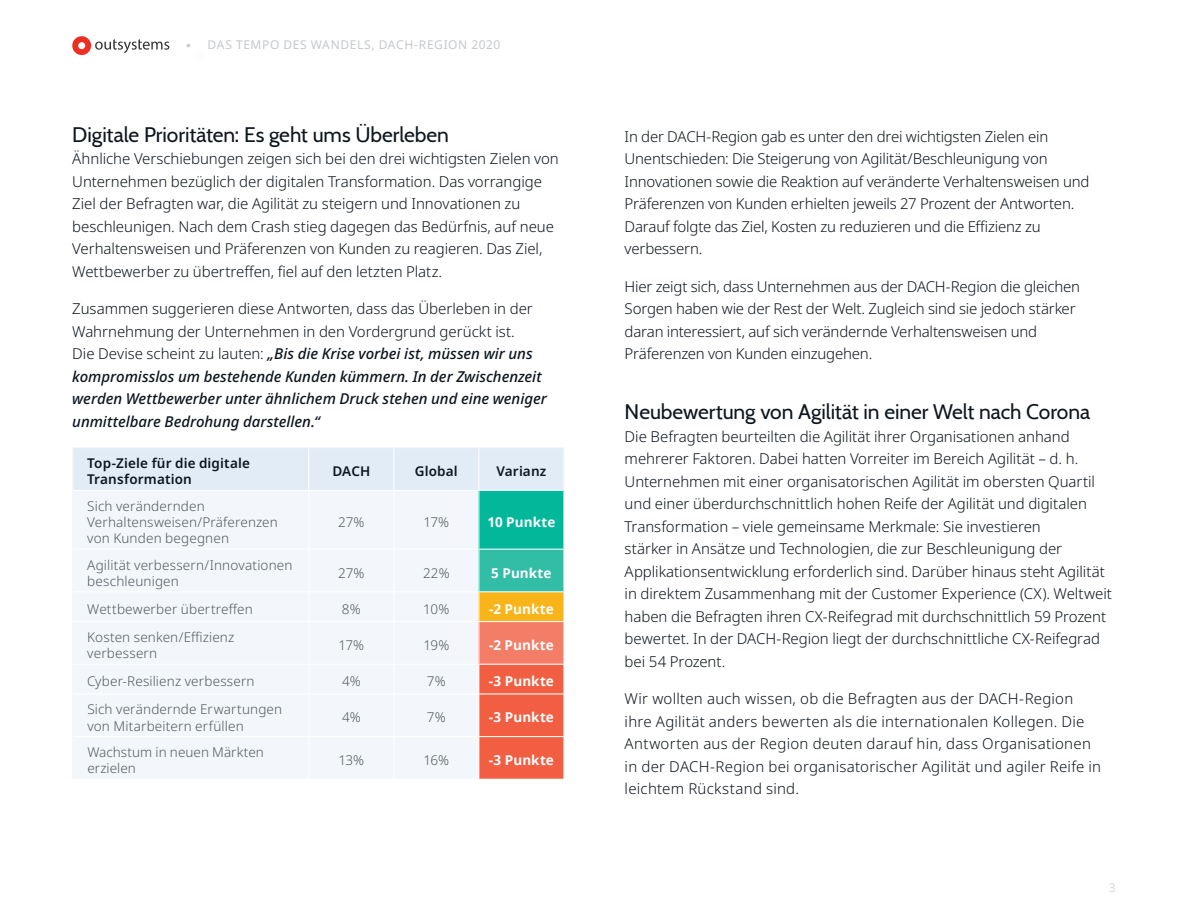
<style>
.page{position:relative;width:1188px;height:918px;background:#fff}
.page>*{position:absolute;margin:0;border:0;box-sizing:border-box;transform-origin:0 0}
.t1{font:21px "Cabin";letter-spacing:-.005em;color:#0d151e}
.t2{font:300 15px/22.5px "Noto Sans";letter-spacing:-.005em;color:#0d151e}
.t3{font:italic 500 15px/22.5px "Noto Sans";color:#0d151e}
.t4{font:300 15px/22.5px "Noto Sans";letter-spacing:.015em;color:#0d151e}
.t5{font:300 13.5px/16.2px "Noto Sans";letter-spacing:.01em;color:#515860}
.t6{font:700 13.5px "Noto Sans";letter-spacing:.005em;color:#fff}
.t7{font:600 13.5px/16.2px "Noto Sans";letter-spacing:.01em;color:#0d151e}
.t8{font:12px "Noto Sans";letter-spacing:.05em;color:#c5c8cd}
.t9{font:300 12px "Noto Sans";color:#c5c8cd}
.s1{font-weight:300;font-style:normal}
</style>
<div class="page">
<svg style="left:72px;top:36px;width:97px;height:19px"></svg>
<div style="left:73px;top:448px;width:490px;height:42px;background:#e1ecf7"></div>
<div style="left:73px;top:491px;width:405px;height:287px;background:#f3f7fb"></div>
<div style="left:479px;top:490px;width:85px;height:59px;background:#03b79b"></div>
<div style="left:479px;top:549px;width:85px;height:43px;background:#32bda7"></div>
<div style="left:479px;top:592px;width:85px;height:30px;background:#f9b419"></div>
<div style="left:479px;top:622px;width:85px;height:42px;background:#f37d66"></div>
<hr style="left:308px;top:448px;width:1px;height:42px;background:#fff">
<hr style="left:393px;top:448px;width:1px;height:42px;background:#fff">
<hr style="left:478px;top:448px;width:1px;height:42px;background:#fff">
<hr style="left:308px;top:491px;width:1px;height:58px;background:#fff">
<hr style="left:393px;top:491px;width:1px;height:58px;background:#fff">
<hr style="left:73px;top:549px;width:236px;height:1px;background:#fff">
<hr style="left:309px;top:549px;width:85px;height:1px;background:#fff">
<hr style="left:308px;top:550px;width:1px;height:41px;background:#fff">
<hr style="left:394px;top:549px;width:85px;height:1px;background:#fff">
<hr style="left:393px;top:550px;width:1px;height:41px;background:#fff">
<hr style="left:73px;top:591px;width:236px;height:1px;background:#fff">
<hr style="left:309px;top:591px;width:85px;height:1px;background:#fff">
<svg style="left:308px;top:592px;width:1px;height:29px"></svg>
<hr style="left:394px;top:591px;width:85px;height:1px;background:#fff">
<svg style="left:393px;top:592px;width:1px;height:29px"></svg>
<hr style="left:73px;top:621px;width:236px;height:1px;background:#fff">
<hr style="left:309px;top:621px;width:85px;height:1px;background:#fff">
<hr style="left:308px;top:622px;width:1px;height:42px;background:#fff">
<hr style="left:394px;top:621px;width:85px;height:1px;background:#fff">
<hr style="left:393px;top:622px;width:1px;height:42px;background:#fff">
<hr style="left:73px;top:664px;width:236px;height:1px;background:#fff">
<hr style="left:309px;top:664px;width:85px;height:1px;background:#fff">
<svg style="left:308px;top:665px;width:1px;height:28px"></svg>
<hr style="left:394px;top:664px;width:85px;height:1px;background:#fff">
<svg style="left:393px;top:665px;width:1px;height:28px"></svg>
<hr style="left:73px;top:693px;width:236px;height:2px;background:#fff">
<hr style="left:309px;top:693px;width:85px;height:2px;background:#fff">
<hr style="left:308px;top:695px;width:1px;height:41px;background:#fff">
<hr style="left:394px;top:693px;width:85px;height:2px;background:#fff">
<hr style="left:393px;top:695px;width:1px;height:41px;background:#fff">
<hr style="left:73px;top:736px;width:236px;height:1px;background:#fff">
<hr style="left:309px;top:736px;width:85px;height:1px;background:#fff">
<hr style="left:308px;top:737px;width:1px;height:42px;background:#fff">
<hr style="left:394px;top:736px;width:85px;height:1px;background:#fff">
<hr style="left:393px;top:737px;width:1px;height:42px;background:#fff">
<hr style="left:72px;top:447px;width:237px;height:1px;background:#f3f7fb">
<hr style="left:72px;top:448px;width:1px;height:42px;background:#f3f7fb">
<hr style="left:309px;top:447px;width:85px;height:1px;background:#f3f7fb">
<hr style="left:394px;top:447px;width:85px;height:1px;background:#f3f7fb">
<hr style="left:479px;top:447px;width:85px;height:1px;background:#f3f7fb">
<hr style="left:563px;top:448px;width:1px;height:42px;background:#f3f7fb">
<hr style="left:72px;top:490px;width:1px;height:59px;background:#f3f7fb">
<hr style="left:72px;top:549px;width:1px;height:43px;background:#f3f7fb">
<hr style="left:72px;top:592px;width:1px;height:30px;background:#f3f7fb">
<hr style="left:72px;top:622px;width:1px;height:42px;background:#f3f7fb">
<hr style="left:72px;top:664px;width:1px;height:30px;background:#f3f7fb">
<hr style="left:72px;top:694px;width:1px;height:43px;background:#f3f7fb">
<hr style="left:72px;top:737px;width:1px;height:42px;background:#f3f7fb">
<hr style="left:479px;top:490px;width:84px;height:1px;background:#fff">
<hr style="left:563px;top:490px;width:1px;height:59px;background:#f3f7fb">
<svg style="left:478px;top:592px;width:1px;height:29px"></svg>
<hr style="left:479px;top:549px;width:84px;height:1px;background:#fff">
<hr style="left:479px;top:591px;width:84px;height:1px;background:#fff">
<hr style="left:563px;top:549px;width:1px;height:43px;background:#f3f7fb">
<hr style="left:563px;top:592px;width:1px;height:30px;background:#f3f7fb">
<div style="left:478px;top:665px;width:85px;height:114px;background:#f15e41"></div>
<hr style="left:478px;top:695px;width:1px;height:41px;background:#fff">
<hr style="left:478px;top:737px;width:1px;height:42px;background:#fff">
<hr style="left:479px;top:621px;width:84px;height:1px;background:#fff">
<hr style="left:479px;top:693px;width:84px;height:2px;background:#fff">
<hr style="left:563px;top:622px;width:1px;height:42px;background:#f3f7fb">
<hr style="left:563px;top:664px;width:1px;height:30px;background:#f3f7fb">
<hr style="left:563px;top:694px;width:1px;height:43px;background:#f3f7fb">
<hr style="left:563px;top:737px;width:1px;height:42px;background:#f3f7fb">
<hr style="left:479px;top:736px;width:84px;height:1px;background:#fff">
<p class="t8" style="left:208px;top:36px;width:294px">DAS TEMPO DES WANDELS, DACH-REGION 2020</p>
<h1 class="t1" style="left:72px;top:118px;width:378px">Digitale Prioritäten: Es geht ums Überleben</h1>
<p class="t2" style="left:72px;top:148px;width:488px">Ähnliche Verschiebungen zeigen sich bei den drei wichtigsten Zielen von Unternehmen bezüglich der digitalen Transformation. Das vorrangige Ziel der Befragten war, die Agilität zu steigern und Innovationen zu beschleunigen. Nach dem Crash stieg dagegen das Bedürfnis, auf neue Verhaltensweisen und Präferenzen von Kunden zu reagieren. Das Ziel, Wettbewerber zu übertreffen, fiel auf den letzten Platz.</p>
<p class="t3" style="left:72px;top:298px;width:476px"><span class="s1">Zusammen suggerieren diese Antworten, dass das Überleben in der Wahrnehmung der Unternehmen in den Vordergrund gerückt ist.<br>Die Devise scheint zu lauten:</span> „Bis die Krise vorbei ist, müssen wir uns kompromisslos um bestehende Kunden kümmern. In der Zwischenzeit werden Wettbewerber unter ähnlichem Druck stehen und eine weniger unmittelbare Bedrohung darstellen.“</p>
<p class="t7" style="left:87px;top:455px;width:164px">Top-Ziele für die digitale<br>Transformation</p>
<p class="t7" style="left:332px;top:464px;width:39px">DACH</p>
<p class="t7" style="left:415px;top:464px;width:45px">Global</p>
<p class="t7" style="left:497px;top:464px;width:51px">Varianz</p>
<p class="t5" style="left:87px;top:498px;width:192px">Sich verändernden<br>Verhaltensweisen/Präferenzen von Kunden begegnen</p>
<p class="t5" style="left:338px;top:514px;width:28px">27%</p>
<p class="t5" style="left:424px;top:514px;width:27px">17%</p>
<p class="t6" style="left:487px;top:513px;width:70px">10 Punkte</p>
<p class="t5" style="left:87px;top:557px;width:207px">Agilität verbessern/Innovationen beschleunigen</p>
<p class="t5" style="left:338px;top:565px;width:28px">27%</p>
<p class="t5" style="left:423px;top:565px;width:28px">22%</p>
<p class="t6" style="left:491px;top:563px;width:62px">5 Punkte</p>
<p class="t5" style="left:87px;top:601px;width:167px">Wettbewerber übertreffen</p>
<p class="t5" style="left:342px;top:601px;width:20px">8%</p>
<p class="t5" style="left:423px;top:601px;width:28px">10%</p>
<p class="t6" style="left:489px;top:599px;width:66px">-2 Punkte</p>
<p class="t5" style="left:87px;top:629px;width:149px">Kosten senken/Effizienz verbessern</p>
<p class="t5" style="left:338px;top:637px;width:27px">17%</p>
<p class="t5" style="left:423px;top:637px;width:27px">19%</p>
<p class="t6" style="left:489px;top:636px;width:66px">-2 Punkte</p>
<p class="t5" style="left:87px;top:674px;width:169px">Cyber-Resilienz verbessern</p>
<p class="t5" style="left:342px;top:674px;width:20px">4%</p>
<p class="t5" style="left:427px;top:674px;width:20px">7%</p>
<p class="t6" style="left:489px;top:672px;width:67px">-3 Punkte</p>
<p class="t5" style="left:87px;top:702px;width:196px">Sich verändernde Erwartungen von Mitarbeitern erfüllen</p>
<p class="t5" style="left:342px;top:710px;width:20px">4%</p>
<p class="t5" style="left:427px;top:710px;width:20px">7%</p>
<p class="t6" style="left:489px;top:708px;width:67px">-3 Punkte</p>
<p class="t5" style="left:87px;top:744px;width:178px">Wachstum in neuen Märkten erzielen</p>
<p class="t5" style="left:339px;top:752px;width:27px">13%</p>
<p class="t5" style="left:424px;top:752px;width:27px">16%</p>
<p class="t6" style="left:489px;top:751px;width:67px">-3 Punkte</p>
<p class="t2" style="left:625px;top:125px;width:466px">In der DACH-Region gab es unter den drei wichtigsten Zielen ein Unentschieden: Die Steigerung von Agilität/Beschleunigung von Innovationen sowie die Reaktion auf veränderte Verhaltensweisen und Präferenzen von Kunden erhielten jeweils 27 Prozent der Antworten.<br>Darauf folgte das Ziel, Kosten zu reduzieren und die Effizienz zu verbessern.</p>
<p class="t2" style="left:625px;top:275px;width:457px">Hier zeigt sich, dass Unternehmen aus der DACH-Region die gleichen Sorgen haben wie der Rest der Welt. Zugleich sind sie jedoch stärker daran interessiert, auf sich verändernde Verhaltensweisen und Präferenzen von Kunden einzugehen.</p>
<h1 class="t1" style="left:625px;top:395px;width:467px">Neubewertung von Agilität in einer Welt nach Corona</h1>
<p class="t2" style="left:625px;top:425px;width:489px">Die Befragten beurteilten die Agilität ihrer Organisationen anhand mehrerer Faktoren. Dabei hatten Vorreiter im Bereich Agilität – d. h.<br>Unternehmen mit einer organisatorischen Agilität im obersten Quartil und einer überdurchschnittlich hohen Reife der Agilität und digitalen Transformation – viele gemeinsame Merkmale: Sie investieren<br>stärker in Ansätze und Technologien, die zur Beschleunigung der Applikationsentwicklung erforderlich sind. Darüber hinaus steht Agilität in direktem Zusammenhang mit der Customer Experience (CX). Weltweit haben die Befragten ihren CX-Reifegrad mit durchschnittlich 59 Prozent bewertet. In der DACH-Region liegt der durchschnittliche CX-Reifegrad bei 54 Prozent.</p>
<p class="t4" style="left:625px;top:688px;width:478px">Wir wollten auch wissen, ob die Befragten aus der DACH-Region ihre Agilität anders bewerten als die internationalen Kollegen. Die Antworten aus der Region deuten darauf hin, dass Organisationen in der DACH-Region bei organisatorischer Agilität und agiler Reife in leichtem Rückstand sind.</p>
<p class="t9" style="left:1109px;top:879px;width:8px">3</p>
</div>
